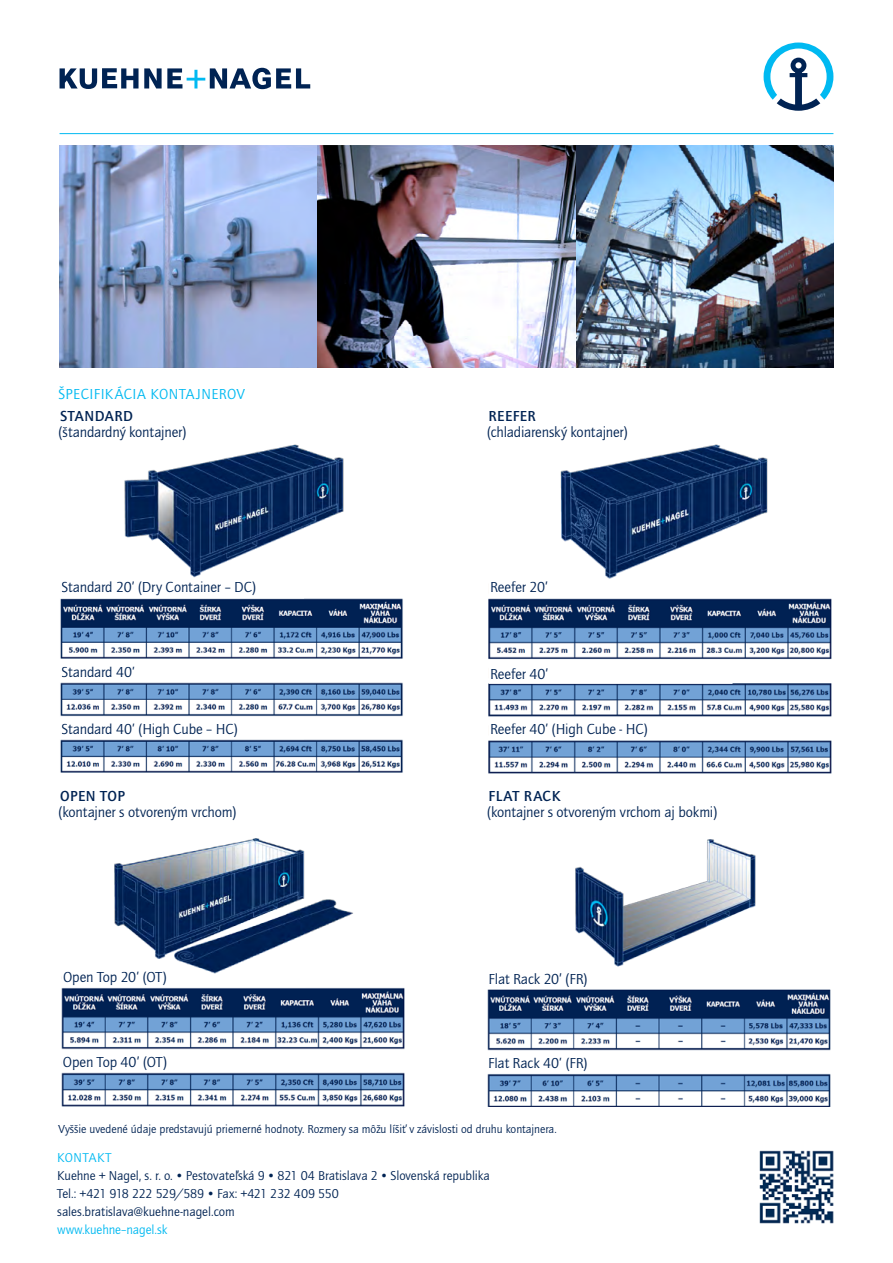
<style>
.page{position:relative;width:893px;height:1263px;background:#fff}
.page>*{position:absolute;margin:0;border:0;box-sizing:border-box;transform-origin:0 0}
.t1{font:15px "Quay Sans ITC Std";letter-spacing:-.01em;color:#002353}
.t2{font:500 15px "Quay Sans ITC Std";letter-spacing:.03em;color:#002353}
.t3{font:15px "Quay Sans ITC Std";letter-spacing:.03em;color:#00b9f1}
.t4{font:13.35px/18px "Quay Sans ITC Std";letter-spacing:-.005em;color:#002353}
.t5{font:13.35px "Quay Sans ITC Std";color:#00b9f1}
.t6{font:12px "Quay Sans ITC Std";color:#002353}
</style>
<div class="page">
<hr style="left:60px;top:133px;width:773px;height:1px;background:#00b9f1">
<svg style="left:764px;top:43px;width:69px;height:68px"></svg>
<svg style="left:60px;top:68px;width:250px;height:21px"></svg>
<img style="left:60px;top:146px;width:774px;height:221px">
<img style="left:61px;top:977px;width:344px;height:130px">
<img style="left:560px;top:444px;width:208px;height:135px">
<img style="left:124px;top:444px;width:220px;height:134px">
<img style="left:575px;top:839px;width:181px;height:128px">
<img style="left:60px;top:598px;width:343px;height:175px">
<img style="left:487px;top:989px;width:344px;height:118px">
<img style="left:488px;top:598px;width:344px;height:175px">
<div style="left:61px;top:666px;width:242px;height:12px;background:#fff"></div>
<div style="left:61px;top:723px;width:242px;height:15px;background:#fff"></div>
<div style="left:489px;top:667px;width:243px;height:16px;background:#fff"></div>
<div style="left:489px;top:667px;width:243px;height:17px;border:2px solid #fff"></div>
<div style="left:489px;top:723px;width:243px;height:15px;background:#fff"></div>
<div style="left:487px;top:1057px;width:243px;height:16px;background:#fff"></div>
<div style="left:62px;top:971px;width:243px;height:15px;background:#fff"></div>
<img style="left:114px;top:838px;width:240px;height:140px">
<div style="left:62px;top:1055px;width:243px;height:16px;background:#fff"></div>
<img style="left:759px;top:1150px;width:75px;height:74px">
<p class="t3" style="left:59px;top:385px;width:74px">špeci fikácia</p>
<p class="t3" style="left:151px;top:385px;width:10px">konta</p>
<p class="t3" style="left:196px;top:385px;width:41px">jnerov</p>
<p class="t2" style="left:60px;top:407px;width:74px">STANDARD</p>
<p class="t1" style="left:59px;top:423px;width:129px">(štandardný kontajner)</p>
<p class="t2" style="left:489px;top:407px;width:49px">REEFER</p>
<p class="t1" style="left:487px;top:423px;width:142px">(chladiarenský kontajner)</p>
<p class="t1" style="left:62px;top:578px;width:196px">Standard 20’ (Dry Container – DC)</p>
<p class="t1" style="left:490px;top:578px;width:59px">Reefer 20’</p>
<p class="t1" style="left:62px;top:664px;width:75px">Standard 40’</p>
<p class="t1" style="left:490px;top:665px;width:60px">Reefer 40’</p>
<p class="t1" style="left:62px;top:720px;width:178px">Standard 40’ (High Cube – HC)</p>
<p class="t1" style="left:490px;top:720px;width:159px">Reefer 40’ (High Cube - HC)</p>
<p class="t2" style="left:60px;top:787px;width:66px">OPEN TOP</p>
<p class="t1" style="left:59px;top:803px;width:179px">(kontajner s otvoreným vrchom)</p>
<p class="t2" style="left:489px;top:787px;width:73px">FLAT RACK</p>
<p class="t1" style="left:487px;top:803px;width:232px">(kontajner s otvoreným vrchom aj bokmi)</p>
<p class="t1" style="left:63px;top:969px;width:105px">Open Top 20’ (OT)</p>
<p class="t1" style="left:489px;top:970px;width:100px">Flat Rack 20’ (FR)</p>
<p class="t1" style="left:63px;top:1053px;width:106px">Open Top 40’ (OT)</p>
<p class="t1" style="left:488px;top:1055px;width:101px">Flat Rack 40’ (FR)</p>
<p class="t6" style="left:59px;top:1122px;width:500px">Vyššie uvedené údaje predstavujú priemerné hodnoty. Rozmery sa môžu líšiť v závislosti od druhu kontajnera.</p>
<p class="t5" style="left:57px;top:1150px;width:9px">kontakt</p>
<p class="t4" style="left:57px;top:1167px;width:434px">Kuehne + Nagel, s. r. o. • Pestovateľská 9 • 821 04 Bratislava 2 • Slovenská republika<br>Tel.: +421 918 222 529/589 • Fax: +421 232 409 550 sales.bratislava@kuehne-nagel.com</p>
<p class="t5" style="left:57px;top:1222px;width:112px">www.kuehne–nagel.sk</p>
</div>
